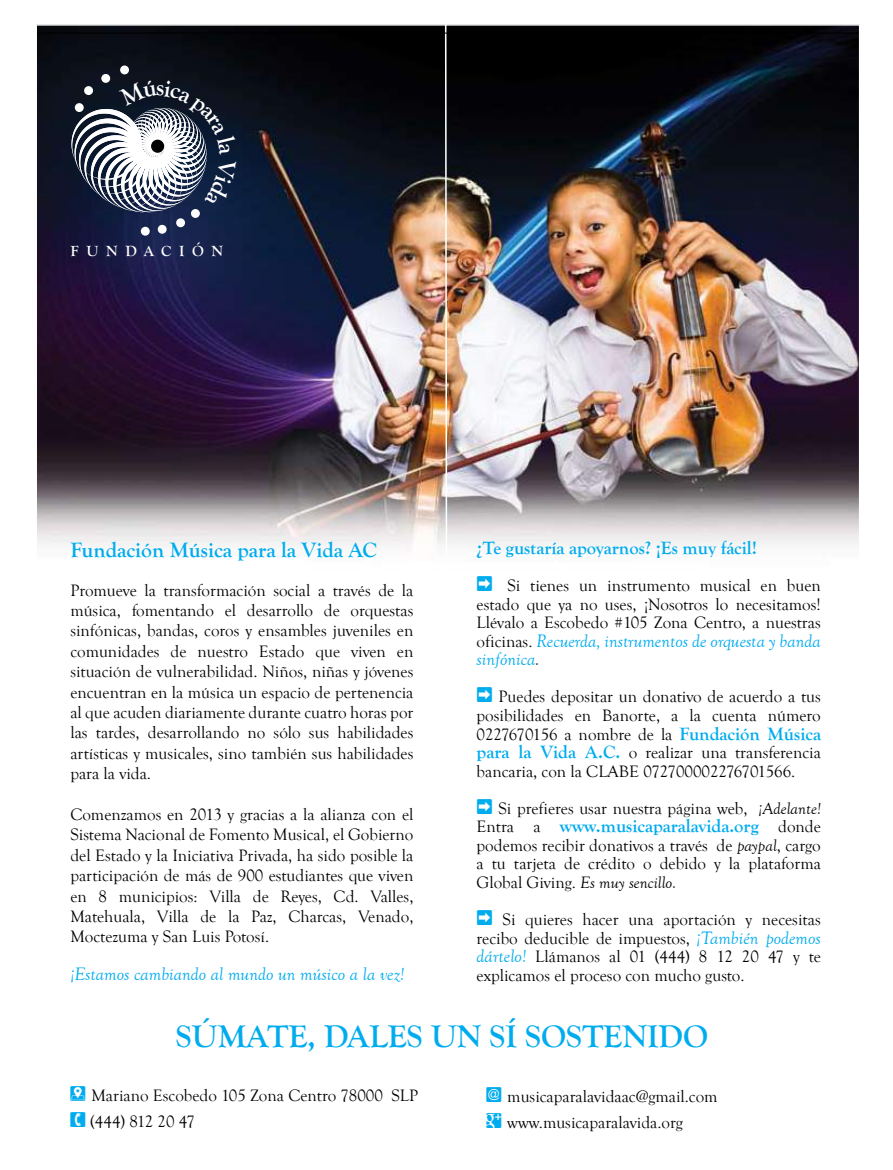
<style>
.page{position:relative;width:893px;height:1170px;background:#fff}
.page>*{position:absolute;margin:0;border:0;box-sizing:border-box;transform-origin:0 0}
.t1{font:700 32.4px "Goudy Old Style T";color:#00acee}
.t2{font:700 21.6px "Goudy Old Style T";color:#00acee}
.t3{font:italic 18.6px/18.6px "Goudy Old Style T";color:#00acee}
.t4{font:700 18.6px "Goudy Old Style T";color:#00acee}
.t5{font:16.95px/20.4px "Goudy Old Style T";color:#000;text-align:justify}
.t6{font:700 15.3px "Goudy Old Style T";letter-spacing:.5em;color:#fff}
.s1{font-family:"Social Icons Pro Set 1 Rounded";font-size:21.6px;color:#00acee}
.s2{font-style:normal;font-size:16.95px;color:#000}
.s3{font-size:16.95px;color:#000}
.s4{font-weight:700;font-size:18.6px;color:#00acee}
.s5{font-style:italic}
.s6{font-weight:400;font-size:16.95px;color:#000}
.s7{font-style:italic;font-size:18.6px;color:#00acee}
</style>
<div class="page">
<img style="left:38px;top:33px;width:819px;height:514px">
<svg style="left:72px;top:80px;width:164px;height:132px"></svg>
<p class="t6" style="left:71px;top:242px;width:154px">FUNDACIÓN</p>
<p class="t2" style="left:70px;top:537px;width:308px">Fundación Música para la Vida AC</p>
<p class="t5" style="left:70px;top:580px;width:345px">Promueve la transformación social a través de la música, fomentando el desarrollo de orquestas sinfónicas, bandas, coros y ensambles juveniles en comunidades de nuestro Estado que viven en situación de vulnerabilidad. Niños, niñas y jóvenes encuentran en la música un espacio de pertenencia al que acuden diariamente durante cuatro horas por las tardes, desarrollando no sólo sus habilidades artísticas y musicales, sino también sus habilidades para la vida.</p>
<p class="t5" style="left:70px;top:804px;width:345px">Comenzamos en 2013 y gracias a la alianza con el Sistema Nacional de Fomento Musical, el Gobierno del Estado y la Iniciativa Privada, ha sido posible la participación de más de 900 estudiantes que viven en 8 municipios: Villa de Reyes, Cd. Valles, Matehuala, Villa de la Paz, Charcas, Venado, Moctezuma y San Luis Potosí.</p>
<p class="t3" style="left:70px;top:964px;width:336px">¡Estamos cambiando al mundo un músico a la vez!</p>
<p class="t4" style="left:477px;top:537px;width:282px">¿Te gustaría apoyarnos? ¡Es muy fácil!</p>
<p class="t5" style="left:477px;top:576px;width:346px;line-height:18.6px"><span class="s1">7</span> Si tienes un instrumento musical en buen estado que ya no uses, ¡Nosotros lo necesitamos!<br>Llévalo a Escobedo #105 Zona Centro, a nuestras</p>
<p class="t3" style="left:477px;top:632px;width:346px"><span class="s2">oficinas.</span> Recuerda, instrumentos de orquesta y banda sinfónica<span class="s3">.</span></p>
<p class="t5" style="left:477px;top:688px;width:346px;line-height:18.6px"><span class="s1">7</span> Puedes depositar un donativo de acuerdo a tus posibilidades en Banorte, a la cuenta número 0227670156 a nombre de la <span class="s4">Fundación Música para la Vida A.C.</span> o realizar una transferencia bancaria, con la CLABE 072700002276701566.</p>
<p class="t5" style="left:477px;top:798px;width:346px"><span class="s1">7</span> Si prefieres usar nuestra página web, <span class="s5">¡Adelante!</span></p>
<p class="t4" style="left:477px;top:815px;width:346px"><span class="s6">Entra a</span> www.musicaparalavida.org <span class="s6">donde</span></p>
<p class="t5" style="left:477px;top:836px;width:346px;line-height:18.6px">podemos recibir donativos a través de <span class="s5">paypal</span>, cargo a tu tarjeta de crédito o debido y la plataforma Global Giving. <span class="s5">Es muy sencillo.</span></p>
<p class="t5" style="left:477px;top:910px;width:346px;line-height:18.6px"><span class="s1">7</span> Si quieres hacer una aportación y necesitas recibo deducible de impuestos, <span class="s7">¡También podemos dártelo!</span> Llámanos al 01 (444) 8 12 20 47 y te explicamos el proceso con mucho gusto.</p>
<h1 class="t1" style="left:176px;top:1017px;width:534px">SÚMATE, DALES UN SÍ SOSTENIDO</h1>
<p class="t5" style="left:70px;top:1082px;width:350px;line-height:26px"><span class="s1">F</span> Mariano Escobedo 105 Zona Centro 78000 SLP<br><span class="s1">1</span> (444) 812 20 47</p>
<p class="t5" style="left:486px;top:1083px;width:233px;line-height:26px"><span class="s1">8</span> musicaparalavidaac@gmail.com<br><span class="s1">G</span> www.musicaparalavida.org</p>
</div>
